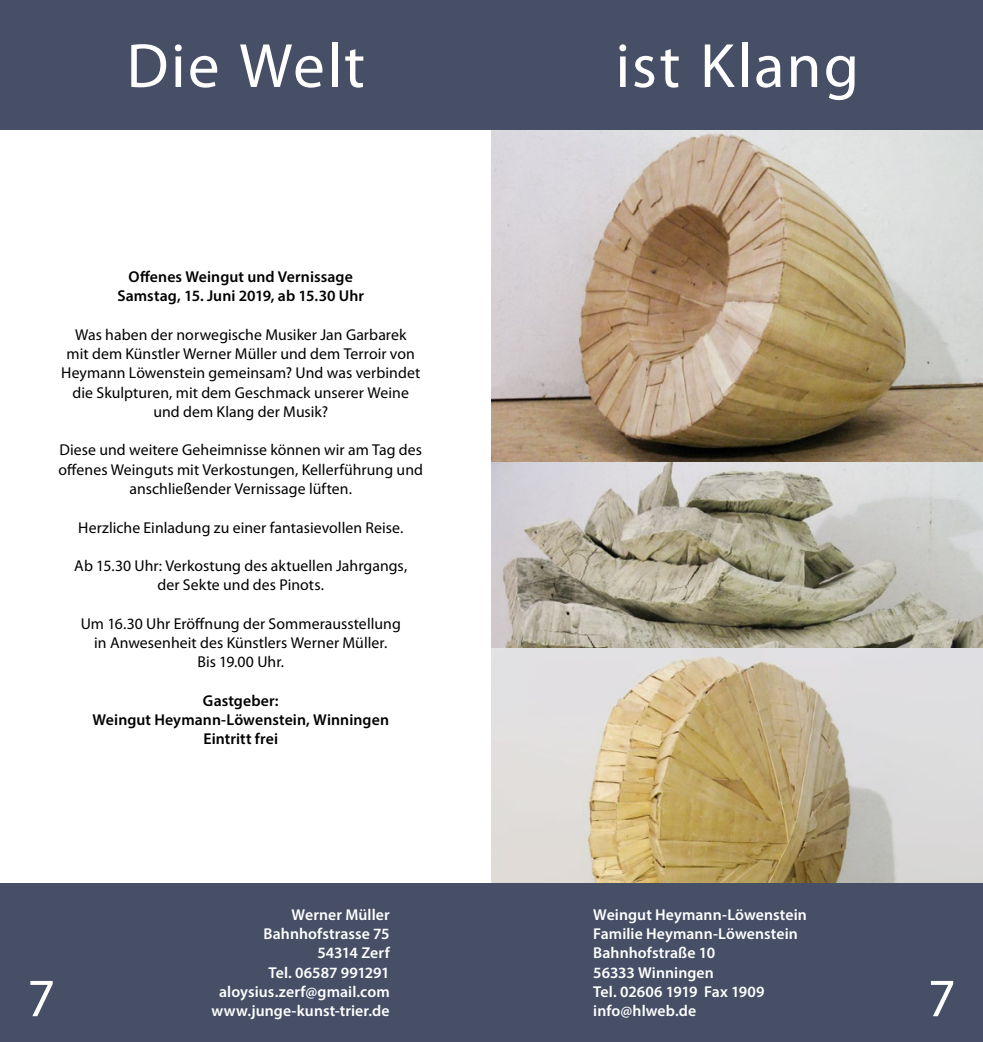
<style>
.page{position:relative;width:983px;height:1042px;background:#fff}
.page>*{position:absolute;margin:0;border:0;box-sizing:border-box;transform-origin:0 0}
.t1{font:63px "Myriad Pro";letter-spacing:.035em;color:#fff}
.t2{font:54.25px "Myriad Pro";color:#fff}
.t3{font:15.75px/19.2px "Myriad Pro";letter-spacing:.005em;color:#000;text-align:center}
.t4{font:600 15.75px/19.2px "Myriad Pro";letter-spacing:.005em;color:#fff;text-align:right}
.t5{font:600 15.75px/19.2px "Myriad Pro";letter-spacing:.005em;color:#000;text-align:center}
</style>
<div class="page">
<img style="left:491px;top:129px;width:491px;height:519px">
<img style="left:491px;top:648px;width:491px;height:235px">
<div style="left:0;top:883px;width:982px;height:159px;background:#464f66"></div>
<div style="left:0;top:0;width:982px;height:129px;background:#464f66"></div>
<h1 class="t1" style="left:126px;top:27px;width:240px">Die Welt</h1>
<h1 class="t1" style="left:615px;top:27px;width:245px">ist Klang</h1>
<p class="t5" style="left:117px;top:267px;width:248px">Offenes Weingut und Vernissage<br>Samstag, 15. Juni 2019, ab 15.30 Uhr</p>
<p class="t3" style="left:61px;top:325px;width:360px">Was haben der norwegische Musiker Jan Garbarek<br>mit dem Künstler Werner Müller und dem Terroir von Heymann Löwenstein gemeinsam? Und was verbindet die Skulpturen, mit dem Geschmack unserer Weine und dem Klang der Musik?</p>
<p class="t3" style="left:58px;top:440px;width:366px">Diese und weitere Geheimnisse können wir am Tag des offenes Weinguts mit Verkostungen, Kellerführung und anschließender Vernissage lüften.</p>
<p class="t3" style="left:78px;top:517px;width:326px">Herzliche Einladung zu einer fantasievollen Reise.</p>
<p class="t3" style="left:74px;top:556px;width:334px">Ab 15.30 Uhr: Verkostung des aktuellen Jahrgangs, der Sekte und des Pinots.</p>
<p class="t3" style="left:81px;top:613px;width:321px">Um 16.30 Uhr Eröffnung der Sommerausstellung in Anwesenheit des Künstlers Werner Müller.<br>Bis 19.00 Uhr.</p>
<p class="t5" style="left:92px;top:690px;width:298px">Gastgeber:<br>Weingut Heymann-Löwenstein, Winningen<br>Eintritt frei</p>
<h2 class="t2" style="left:27px;top:964px;width:29px">7</h2>
<p class="t4" style="left:211px;top:904px;width:180px">Werner Müller<br>Bahnhofstrasse 75<br>54314 Zerf<br>Tel. 06587 991291 aloysius.zerf@gmail.com www.junge-kunst-trier.de</p>
<p class="t4" style="left:593px;top:904px;width:215px;text-align:left">Weingut Heymann-Löwenstein<br>Familie Heymann-Löwenstein<br>Bahnhofstraße 10<br>56333 Winningen<br>Tel. 02606 1919 Fax 1909 info@hlweb.de</p>
<h2 class="t2" style="left:927px;top:964px;width:29px">7</h2>
</div>
